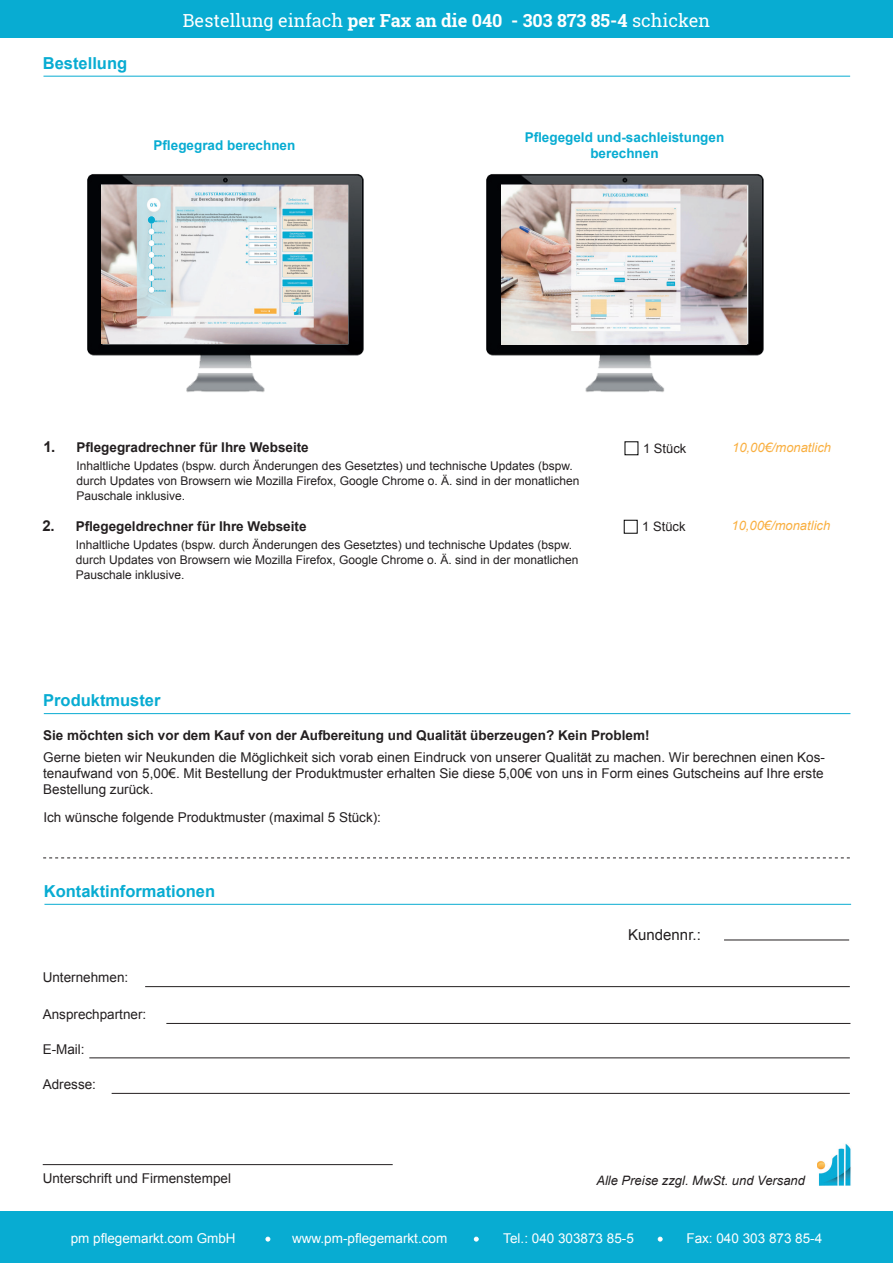
<style>
.page{position:relative;width:893px;height:1263px;background:#fff}
.page>*{position:absolute;margin:0;border:0;box-sizing:border-box;transform-origin:0 0}
.t1{font:18px "Roboto Slab";color:#fff}
.t2{font:700 16.5px "Arial";color:#08acd2}
.t3{font:15px "Arial";color:#231f20}
.t4{font:700 15px "Arial";color:#231f20}
.t5{font:13.5px/16.2px "Arial";color:#231f20;text-align:justify}
.t6{font:700 13.5px "Arial";color:#231f20}
.t7{font:13.5px "Arial";color:#fff}
.t8{font:700 13.5px/16.2px "Arial";color:#08acd2;text-align:center}
.t9{font:italic 12.9px "Arial";color:#f9af40}
.t10{font:italic 12.9px "Arial";color:#231f20}
.t11{font:12.9px "Arial";color:#231f20}
.t12{font:12px/15px "Arial";color:#231f20}
.s1{font-weight:700}
</style>
<div class="page">
<div style="left:0;top:0;width:893px;height:37px;background:#08acd2"></div>
<div style="left:0;top:1212px;width:893px;height:51px;background:#08acd2"></div>
<svg style="left:266px;top:1237px;width:4px;height:4px"></svg>
<svg style="left:474px;top:1237px;width:5px;height:4px"></svg>
<hr style="left:724px;top:939px;width:125px;height:1px;background:#231f20">
<hr style="left:43px;top:1164px;width:350px;height:1px;background:#231f20">
<img style="left:817px;top:1143px;width:34px;height:42px">
<hr style="left:145px;top:986px;width:705px;height:1px;background:#231f20">
<hr style="left:166px;top:1023px;width:684px;height:1px;background:#231f20">
<hr style="left:89px;top:1057px;width:761px;height:1px;background:#231f20">
<hr style="left:112px;top:1093px;width:738px;height:1px;background:#231f20">
<svg style="left:43px;top:857px;width:807px;height:1px"></svg>
<svg style="left:658px;top:1237px;width:4px;height:4px"></svg>
<hr style="left:44px;top:713px;width:806px;height:1px;background:#08acd2">
<hr style="left:43px;top:76px;width:807px;height:1px;background:#08acd2">
<hr style="left:44px;top:904px;width:807px;height:1px;background:#08acd2">
<img style="left:87px;top:174px;width:277px;height:218px">
<img style="left:486px;top:174px;width:278px;height:218px">
<img style="left:502px;top:185px;width:245px;height:160px">
<img style="left:102px;top:185px;width:246px;height:159px">
<p class="t2" style="left:43px;top:52px;width:86px">Bestellung</p>
<h1 class="t1" style="left:183px;top:9px;width:529px">Bestellung einfach <span class="s1">per Fax an die 040 - 303 873 85-4</span> schicken</h1>
<p class="t8" style="left:154px;top:138px;width:143px">Pflegegrad berechnen</p>
<p class="t8" style="left:525px;top:130px;width:201px">Pflegegeld und-sachleistungen berechnen</p>
<p class="t4" style="left:43px;top:437px;width:14px">1.</p>
<p class="t4" style="left:43px;top:515px;width:14px">2.</p>
<p class="t6" style="left:76px;top:438px;width:234px">Pflegegradrechner für Ihre Webseite</p>
<p class="t12" style="left:76px;top:459px;width:504px">Inhaltliche Updates (bspw. durch Änderungen des Gesetztes) und technische Updates (bspw. durch Updates von Browsern wie Mozilla Firefox, Google Chrome o. Ä. sind in der monatlichen<br>Pauschale inklusive.</p>
<p class="t12" style="left:76px;top:537px;width:504px">Inhaltliche Updates (bspw. durch Änderungen des Gesetztes) und technische Updates (bspw. durch Updates von Browsern wie Mozilla Firefox, Google Chrome o. Ä. sind in der monatlichen<br>Pauschale inklusive.</p>
<p class="t6" style="left:76px;top:517px;width:232px">Pflegegeldrechner für Ihre Webseite</p>
<p class="t2" style="left:43px;top:689px;width:119px">Produktmuster</p>
<p class="t11" style="left:643px;top:440px;width:45px">1 Stück</p>
<p class="t11" style="left:642px;top:518px;width:45px">1 Stück</p>
<p class="t9" style="left:732px;top:439px;width:100px">10,00€/monatlich</p>
<p class="t9" style="left:731px;top:517px;width:100px">10,00€/monatlich</p>
<p class="t6" style="left:43px;top:726px;width:608px">Sie möchten sich vor dem Kauf von der Aufbereitung und Qualität überzeugen? Kein Problem!</p>
<p class="t5" style="left:43px;top:749px;width:783px">Gerne bieten wir Neukunden die Möglichkeit sich vorab einen Eindruck von unserer Qualität zu machen. Wir berechnen einen Kos&shy;tenaufwand von 5,00€. Mit Bestellung der Produktmuster erhalten Sie diese 5,00€ von uns in Form eines Gutscheins auf Ihre erste Bestellung zurück.</p>
<p class="t5" style="left:43px;top:809px;width:339px">Ich wünsche folgende Produktmuster (maximal 5 Stück):</p>
<p class="t2" style="left:44px;top:880px;width:173px">Kontaktinformationen</p>
<p class="t5" style="left:43px;top:970px;width:87px">Unternehmen:</p>
<p class="t5" style="left:43px;top:1006px;width:105px">Ansprechpartner:</p>
<p class="t5" style="left:43px;top:1041px;width:43px">E-Mail:</p>
<p class="t5" style="left:43px;top:1076px;width:55px">Adresse:</p>
<p class="t5" style="left:43px;top:1170px;width:190px">Unterschrift und Firmenstempel</p>
<p class="t3" style="left:628px;top:925px;width:74px">Kundennr.:</p>
<p class="t10" style="left:596px;top:1172px;width:210px">Alle Preise zzgl. MwSt. und Versand</p>
<p class="t7" style="left:71px;top:1229px;width:167px">pm pflegemarkt.com GmbH</p>
<p class="t7" style="left:292px;top:1229px;width:157px">www.pm-pflegemarkt.com</p>
<p class="t7" style="left:503px;top:1229px;width:132px">Tel.: 040 303873 85-5</p>
<p class="t7" style="left:686px;top:1229px;width:137px">Fax: 040 303 873 85-4</p>
</div>
